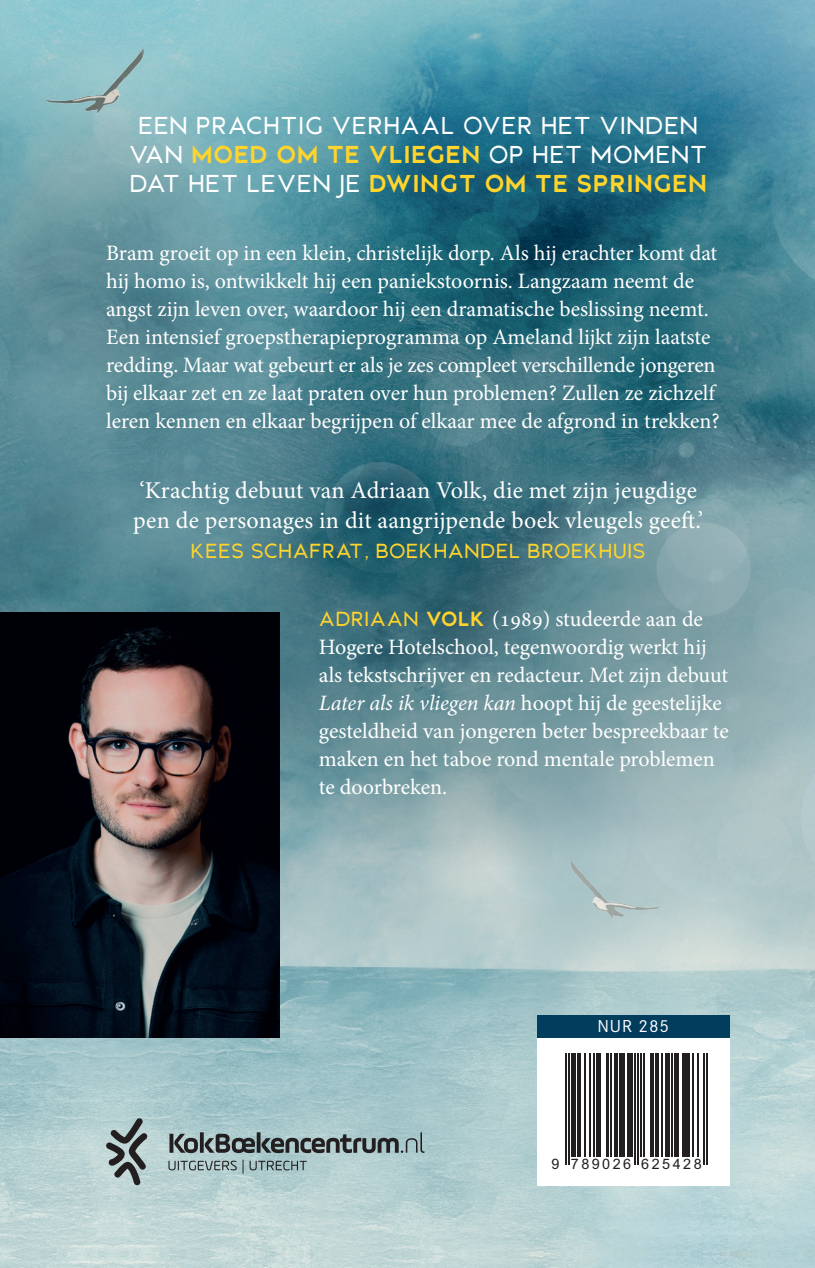
<style>
.page{position:relative;width:815px;height:1268px;background:#fff}
.page>*{position:absolute;margin:0;border:0;box-sizing:border-box;transform-origin:0 0}
.t1{font:24px/30px "Minion Pro";letter-spacing:.01em;color:#fff}
.t2{font:24px/28.8px "Atami";letter-spacing:.04em;color:#fff;text-align:center}
.t3{font:22px/28px "Minion Pro";letter-spacing:-.005em;color:#fff}
.t4{font:20px "Atami";letter-spacing:.04em;color:#ffd42c}
.t5{font:18px "Corporate S";letter-spacing:.05em;color:#fff}
.t6{font:14.4px "Arial";letter-spacing:.17em;color:#231f20}
.s1{font-weight:700;color:#ffd42c}
.s2{font-family:"Atami";font-size:20px;color:#ffd42c}
.s3{font-family:"Atami";font-weight:700;font-size:20px;color:#ffd42c}
.s4{font-style:italic}
</style>
<div class="page">
<img style="left:0;top:1254px;width:814px;height:13px">
<img style="left:0;top:0;width:814px;height:1254px">
<svg style="left:159px;top:450px;width:655px;height:418px;background:#699199"></svg>
<div style="left:536px;top:1014px;width:193px;height:23px;background:#023d5d"></div>
<div style="left:536px;top:1037px;width:193px;height:148px;background:#fff"></div>
<svg style="left:565px;top:1053px;width:143px;height:112px"></svg>
<hr style="left:565px;top:1053px;width:1px;height:111px;background:#231f20">
<hr style="left:568px;top:1053px;width:1px;height:111px;background:#231f20">
<div style="left:570px;top:1053px;width:5px;height:103px;background:#231f20"></div>
<svg style="left:576px;top:1053px;width:4px;height:103px"></svg>
<hr style="left:584px;top:1053px;width:2px;height:103px;background:#231f20">
<hr style="left:589px;top:1053px;width:1px;height:103px;background:#231f20">
<hr style="left:593px;top:1053px;width:2px;height:103px;background:#231f20">
<div style="left:596px;top:1053px;width:5px;height:103px;background:#231f20"></div>
<hr style="left:605px;top:1053px;width:3px;height:103px;background:#231f20">
<hr style="left:610px;top:1053px;width:1px;height:103px;background:#231f20">
<hr style="left:614px;top:1053px;width:3px;height:103px;background:#231f20">
<hr style="left:618px;top:1053px;width:3px;height:103px;background:#231f20">
<hr style="left:623px;top:1053px;width:1px;height:103px;background:#231f20">
<div style="left:626px;top:1053px;width:6px;height:103px;background:#231f20"></div>
<hr style="left:633px;top:1053px;width:2px;height:111px;background:#231f20">
<hr style="left:636px;top:1053px;width:2px;height:111px;background:#231f20">
<hr style="left:639px;top:1053px;width:2px;height:103px;background:#231f20">
<hr style="left:642px;top:1053px;width:2px;height:103px;background:#231f20">
<hr style="left:650px;top:1053px;width:3px;height:103px;background:#231f20">
<svg style="left:654px;top:1053px;width:4px;height:103px"></svg>
<hr style="left:660px;top:1053px;width:2px;height:103px;background:#231f20">
<hr style="left:665px;top:1053px;width:4px;height:103px;background:#231f20">
<hr style="left:671px;top:1053px;width:1px;height:103px;background:#231f20">
<hr style="left:674px;top:1053px;width:4px;height:103px;background:#231f20">
<hr style="left:681px;top:1053px;width:3px;height:103px;background:#231f20">
<hr style="left:686px;top:1053px;width:3px;height:103px;background:#231f20">
<hr style="left:692px;top:1053px;width:1px;height:103px;background:#231f20">
<hr style="left:696px;top:1053px;width:2px;height:103px;background:#231f20">
<hr style="left:702px;top:1053px;width:2px;height:111px;background:#231f20">
<hr style="left:705px;top:1053px;width:2px;height:111px;background:#231f20">
<svg style="left:169px;top:1132px;width:255px;height:20px;background:#748485"></svg>
<svg style="left:168px;top:1159px;width:75px;height:14px"></svg>
<svg style="left:249px;top:1160px;width:58px;height:10px"></svg>
<svg style="left:106px;top:1117px;width:41px;height:68px;background:#859293"></svg>
<img style="left:42px;top:39px;width:125px;height:113px">
<img style="left:521px;top:846px;width:139px;height:103px">
<img style="left:0;top:612px;width:279px;height:425px">
<p class="t2" style="left:129px;top:112px;width:579px">EEN PRACHTIG VERHAAL OVER HET VINDEN<br>VAN <span class="s1">MOED OM TE VLIEGEN</span> OP HET MOMENT<br>DAT HET LEVEN JE <span class="s1">DWINGT OM TE SPRINGEN</span></p>
<p class="t3" style="left:106px;top:239px;width:615px">Bram groeit op in een klein, christelijk dorp. Als hij erachter komt dat hij homo is, ontwikkelt hij een paniekstoornis. Langzaam neemt de angst zijn leven over, waardoor hij een dramatische beslissing neemt.<br>Een intensief groepstherapieprogramma op Ameland lijkt zijn laatste redding. Maar wat gebeurt er als je zes compleet verschillende jongeren bij elkaar zet en ze laat praten over hun problemen? Zullen ze zichzelf leren kennen en elkaar begrijpen of elkaar mee de afgrond in trekken?</p>
<p class="t1" style="left:133px;top:475px;width:571px">‘Krachtig debuut van Adriaan Volk, die met zijn jeugdige pen de personages in dit aangrijpende boek vleugels geeft.’</p>
<p class="t4" style="left:191px;top:538px;width:456px">KEES SCHAFRAT, BOEKHANDEL BROEKHUIS</p>
<p class="t3" style="left:319px;top:605px;width:411px"><span class="s2">ADRIAAN</span> <span class="s3">VOLK</span> (1989) studeerde aan de Hogere Hotelschool, tegenwoordig werkt hij als tekstschrijver en redacteur. Met zijn debuut <span class="s4">Later als ik vliegen kan</span> hoopt hij de geestelijke gesteldheid van jongeren beter bespreekbaar te maken en het taboe rond mentale problemen te doorbreken.</p>
<p class="t5" style="left:597px;top:1015px;width:73px">NUR 285</p>
<p class="t6" style="left:551px;top:1154px;width:152px">9 789026 625428</p>
</div>
